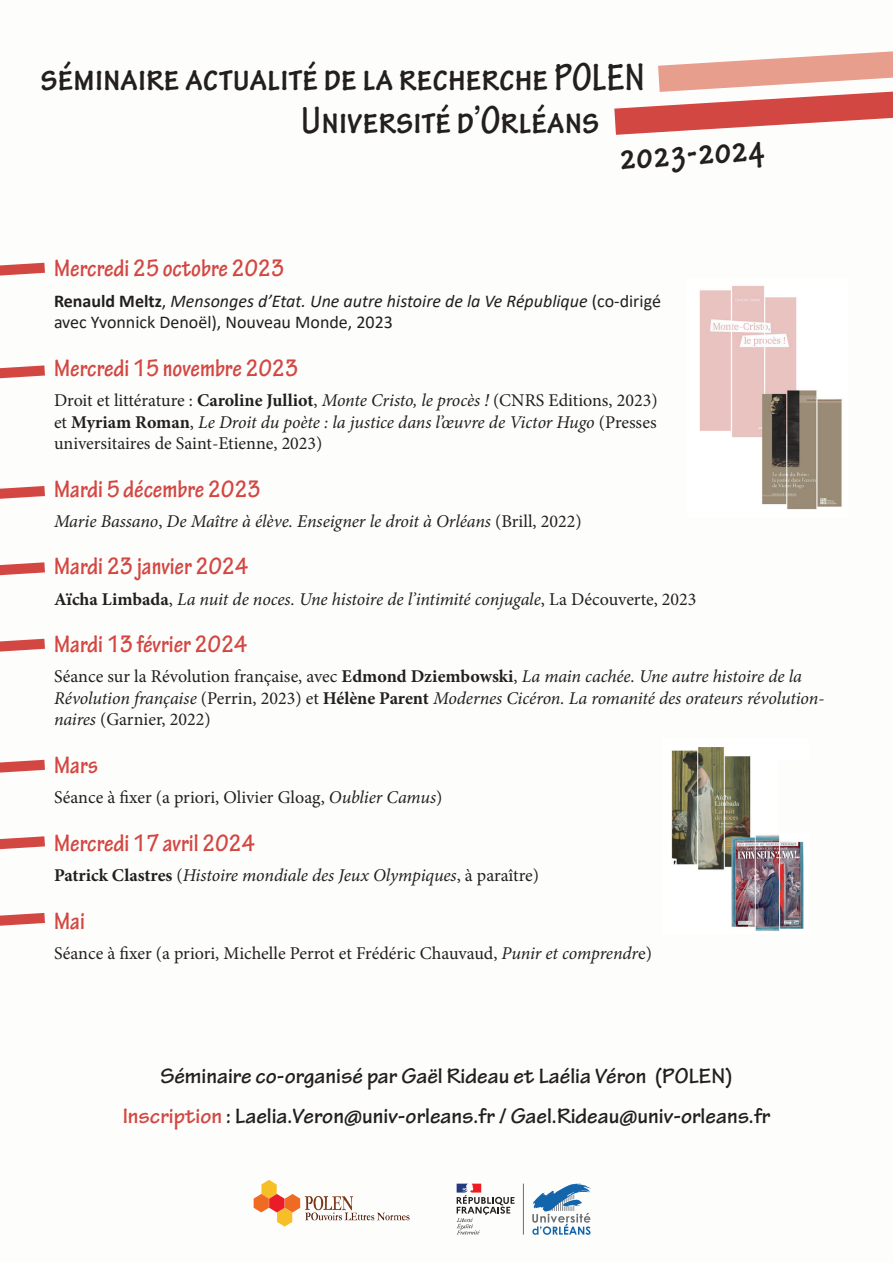
<style>
.page{position:relative;width:893px;height:1263px;background:#fff}
.page>*{position:absolute;margin:0;border:0;box-sizing:border-box;transform-origin:0 0}
.t1{font:700 condensed 40.8px/42.8px "Tekton Pro";color:#231f20}
.t2{font:700 condensed 25.5px "Tekton Pro";color:#d34742}
.t3{font:700 22.5px/40.2px "Tekton Pro";color:#231f20;text-align:center}
.t4{font:italic 18px/21.6px "Minion Pro";letter-spacing:-.01em;color:#231f20}
.t5{font:18px/21.6px "Minion Pro";color:#231f20;text-align:justify}
.t6{font:18px/21.6px "Calibri";color:#231f20}
.s1{font-weight:700}
.s2{font-style:italic}
.s3{font-style:normal}
.s4{font-weight:700;font-style:normal}
.s5{color:#d34742}
</style>
<div class="page">
<svg style="left:614px;top:51px;width:279px;height:84px"></svg>
<svg style="left:0;top:263px;width:45px;height:13px"></svg>
<svg style="left:0;top:365px;width:45px;height:13px"></svg>
<svg style="left:0;top:486px;width:45px;height:13px"></svg>
<svg style="left:0;top:562px;width:45px;height:13px"></svg>
<svg style="left:0;top:639px;width:45px;height:12px"></svg>
<svg style="left:0;top:760px;width:45px;height:13px"></svg>
<svg style="left:0;top:836px;width:45px;height:13px"></svg>
<svg style="left:0;top:913px;width:45px;height:13px"></svg>
<img style="left:253px;top:1180px;width:157px;height:46px">
<svg style="left:457px;top:1183px;width:57px;height:51px"></svg>
<svg style="left:532px;top:1183px;width:59px;height:52px"></svg>
<hr style="left:523px;top:1183px;width:1px;height:51px;background:#6b6d71">
<img style="left:699px;top:286px;width:143px;height:224px">
<img style="left:671px;top:747px;width:133px;height:184px">
<div style="left:778px;top:760px;width:61px;height:72px;background:#fdfdfc"></div>
<h1 class="t1" style="left:301px;top:57px;width:345px;text-indent:-261px">séminaire actualité de la recherche POLEN<br>Université d’Orléans</h1>
<h1 class="t1" style="left:618px;top:137px;width:147px;rotate:-4deg">2023-2024</h1>
<h2 class="t2" style="left:54px;top:254px;width:232px">Mercredi 25 octobre 2023</h2>
<p class="t6" style="left:54px;top:289px;width:608px"><span class="s1">Renauld Meltz</span>, <span class="s2">Mensonges d’Etat. Une autre histoire de la Ve République</span> (co-dirigé avec Yvonnick Denoël), Nouveau Monde, 2023</p>
<h2 class="t2" style="left:54px;top:353px;width:246px">Mercredi 15 novembre 2023</h2>
<p class="t5" style="left:54px;top:389px;width:605px">Droit et littérature : <span class="s1">Caroline Julliot</span>, <span class="s2">Monte Cristo, le procès !</span> (CNRS Editions, 2023) et <span class="s1">Myriam Roman</span>, <span class="s2">Le Droit du poète : la justice dans l’œuvre de Victor Hugo</span> (Presses universitaires de Saint-Etienne, 2023)</p>
<h2 class="t2" style="left:54px;top:474px;width:208px">Mardi 5 décembre 2023</h2>
<p class="t4" style="left:54px;top:510px;width:529px">Marie Bassano<span class="s3">,</span> De Maître à élève. Enseigner le droit à Orléans <span class="s3">(Brill, 2022)</span></p>
<h2 class="t2" style="left:54px;top:552px;width:196px">Mardi 23 janvier 2024</h2>
<p class="t4" style="left:54px;top:588px;width:644px"><span class="s4">Aïcha Limbada</span><span class="s3">,</span> La nuit de noces. Une histoire de l’intimité conjugale<span class="s3">, La Découverte, 2023</span></p>
<h2 class="t2" style="left:54px;top:629px;width:195px">Mardi 13 février 2024</h2>
<p class="t4" style="left:54px;top:666px;width:772px"><span class="s3">Séance sur la Révolution française, avec</span> <span class="s4">Edmond Dziembowski</span><span class="s3">,</span> La main cachée. Une autre histoire de la<br>Révolution française <span class="s3">(Perrin, 2023) et</span> <span class="s4">Hélène Parent</span> Modernes Cicéron. La romanité des orateurs révolution&shy;naires <span class="s3">(Garnier, 2022)</span></p>
<h2 class="t2" style="left:54px;top:750px;width:46px">Mars</h2>
<p class="t5" style="left:54px;top:787px;width:390px">Séance à fixer (a priori, Olivier Gloag, <span class="s2">Oublier Camus</span>)</p>
<h2 class="t2" style="left:54px;top:828px;width:200px">Mercredi 17 avril 2024</h2>
<p class="t4" style="left:54px;top:864px;width:487px"><span class="s4">Patrick Clastres</span> <span class="s3">(</span>Histoire mondiale des Jeux Olympiques<span class="s3">, à paraître)</span></p>
<h2 class="t2" style="left:54px;top:906px;width:32px">Mai</h2>
<p class="t5" style="left:54px;top:942px;width:599px">Séance à fixer (a priori, Michelle Perrot et Frédéric Chauvaud, <span class="s2">Punir et comprendr</span>e)</p>
<p class="t3" style="left:123px;top:1056px;width:649px">Séminaire co-organisé par Gaël Rideau et Laélia Véron (POLEN)<br><span class="s5">Inscription</span> : Laelia.Veron@univ-orleans.fr / Gael.Rideau@univ-orleans.fr</p>
</div>
